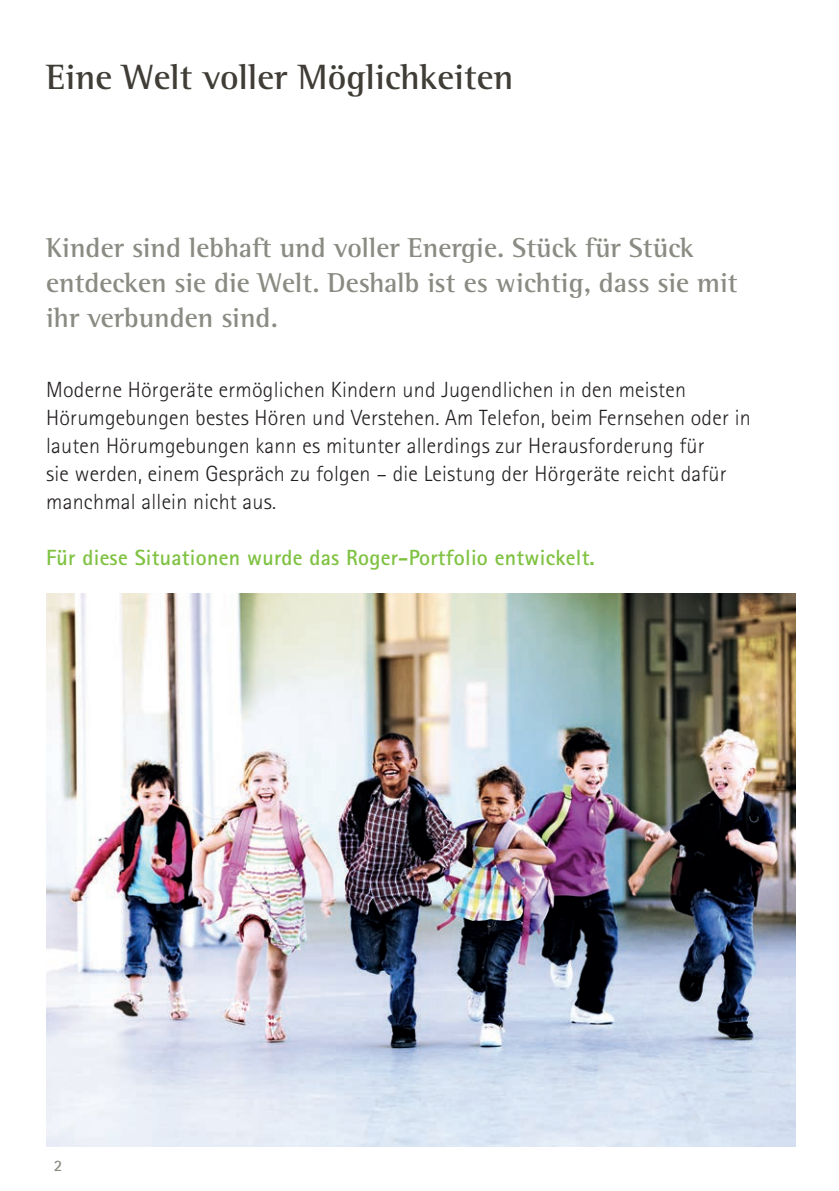
<style>
.page{position:relative;width:839px;height:1191px;background:#fff}
.page>*{position:absolute;margin:0;border:0;box-sizing:border-box;transform-origin:0 0}
.t1{font:700 36px "Rotis Semi Serif Pro";color:#3f3d36}
.t2{font:700 28px/35px "Rotis Semi Serif Pro";color:#8b8b83}
.t3{font:300 22px/28px "Rotis Sans Serif Pro";letter-spacing:.01em;color:#231f20}
.t4{font:700 22px "Rotis Sans Serif Pro";letter-spacing:.01em;color:#7fc241}
.t5{font:700 16px "Rotis Sans Serif Pro";color:#8b8b83}
</style>
<div class="page">
<img style="left:46px;top:593px;width:748px;height:553px">
<h1 class="t1" style="left:46px;top:55px;width:468px">Eine Welt voller Möglichkeiten</h1>
<p class="t2" style="left:46px;top:230px;width:693px">Kinder sind lebhaft und voller Energie. Stück für Stück entdecken sie die Welt. Deshalb ist es wichtig, dass sie mit ihr verbunden sind.</p>
<p class="t3" style="left:46px;top:376px;width:706px">Moderne Hörgeräte ermöglichen Kindern und Jugendlichen in den meisten Hörumgebungen bestes Hören und Verstehen. Am Telefon, beim Fernsehen oder in lauten Hörumgebungen kann es mitunter allerdings zur Herausforderung für<br>sie werden, einem Gespräch zu folgen – die Leistung der Hörgeräte reicht dafür manchmal allein nicht aus.</p>
<p class="t4" style="left:46px;top:544px;width:550px">Für diese Situationen wurde das Roger-Portfolio entwickelt.</p>
<p class="t5" style="left:54px;top:1155px;width:10px">2</p>
</div>
